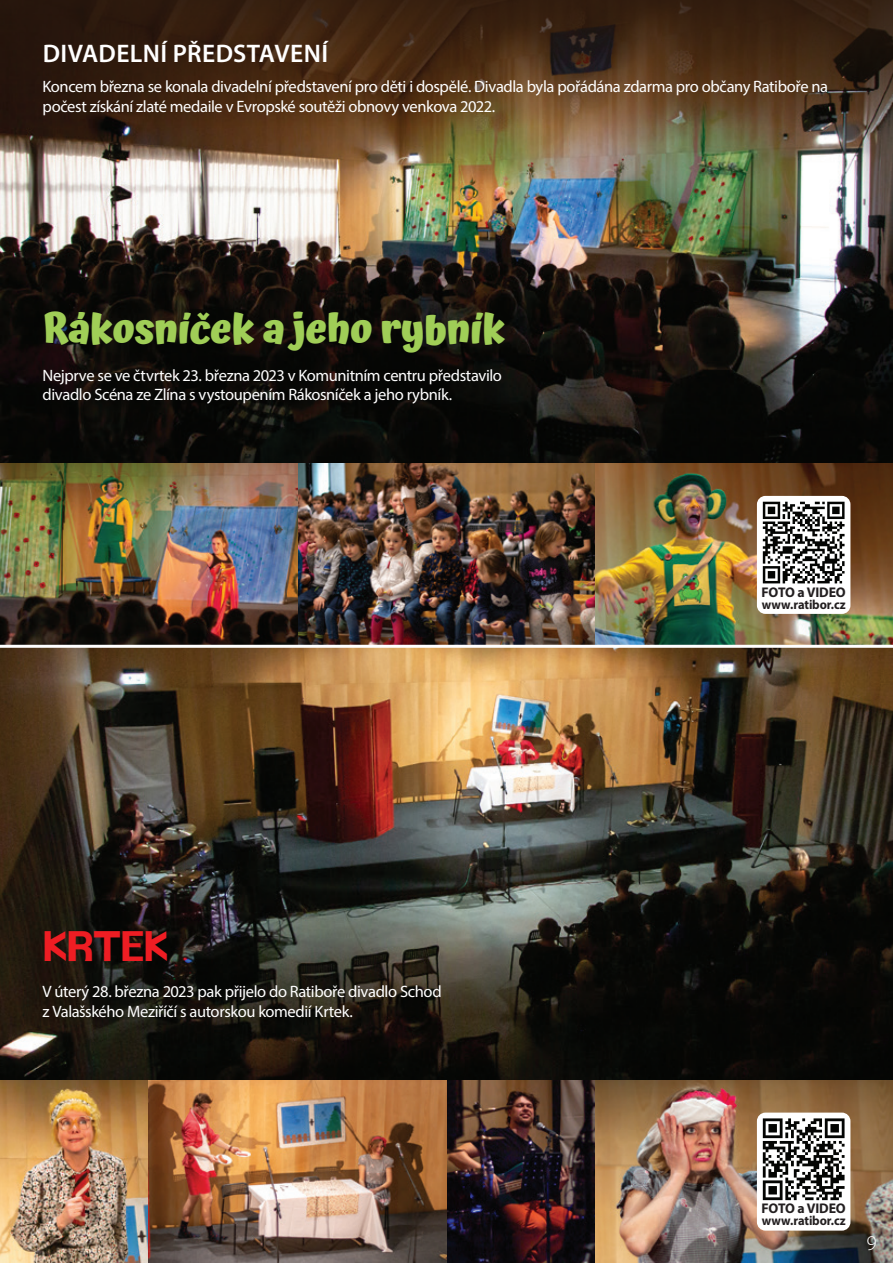
<style>
.page{position:relative;width:893px;height:1263px;background:#fff}
.page>*{position:absolute;margin:0;border:0;box-sizing:border-box;transform-origin:0 0}
.t1{font:700 41.1px "Atma";letter-spacing:-.02em;color:#a0ce57}
.t2{font:41.1px "BMHANNA Pro OTF";letter-spacing:-.02em;color:#ee1d23}
.t3{font:600 25.5px "Myriad Pro";letter-spacing:.015em;color:#fff}
.t4{font:300 21px "Myriad Pro";color:#fff}
.t5{font:16.5px/19.8px "Myriad Pro";letter-spacing:-.025em;color:#fff}
.t6{font:700 14.1px "Myriad Pro";letter-spacing:-.015em;color:#231f20}
.t7{font:700 13.2px "Myriad Pro";letter-spacing:-.005em;color:#231f20;scale:.95 1}
</style>
<div class="page">
<img style="left:0;top:0;width:893px;height:1263px">
<img style="left:0;top:648px;width:893px;height:432px">
<hr style="left:0;top:645px;width:893px;height:3px;background:#fff">
<div style="left:757px;top:496px;width:93px;height:118px;background:#fff;border-radius:9px"></div>
<svg style="left:763px;top:502px;width:81px;height:81px"></svg>
<div style="left:757px;top:1112px;width:93px;height:118px;background:#fff;border-radius:9px"></div>
<svg style="left:763px;top:1118px;width:81px;height:82px"></svg>
<h2 class="t3" style="left:43px;top:37px;width:287px">DIVADELNÍ PŘEDSTAVENÍ</h2>
<p class="t5" style="left:43px;top:76px;width:787px">Koncem března se konala divadelní představení pro děti i dospělé. Divadla byla pořádána zdarma pro občany Ratiboře na počest získání zlaté medaile v Evropské soutěži obnovy venkova 2022.</p>
<h1 class="t1" style="left:43px;top:305px;width:465px">Rákosníček a jeho rybník</h1>
<p class="t5" style="left:43px;top:365px;width:461px">Nejprve se ve čtvrtek 23. března 2023 v Komunitním centru představilo divadlo Scéna ze Zlína s vystoupením Rákosníček a jeho rybník.</p>
<p class="t6" style="left:762px;top:583px;width:86px">FOTO a VIDEO</p>
<p class="t7" style="left:762px;top:596px;width:90px">www.ratibor.cz</p>
<h1 class="t2" style="left:43px;top:921px;width:128px">KRTEK</h1>
<p class="t5" style="left:43px;top:981px;width:401px">V úterý 28. března 2023 pak přijelo do Ratiboře divadlo Schod z Valašského Meziříčí s autorskou komedií Krtek.</p>
<p class="t6" style="left:762px;top:1199px;width:86px">FOTO a VIDEO</p>
<p class="t7" style="left:762px;top:1212px;width:90px">www.ratibor.cz</p>
<p class="t4" style="left:867px;top:1231px;width:12px">9</p>
</div>
